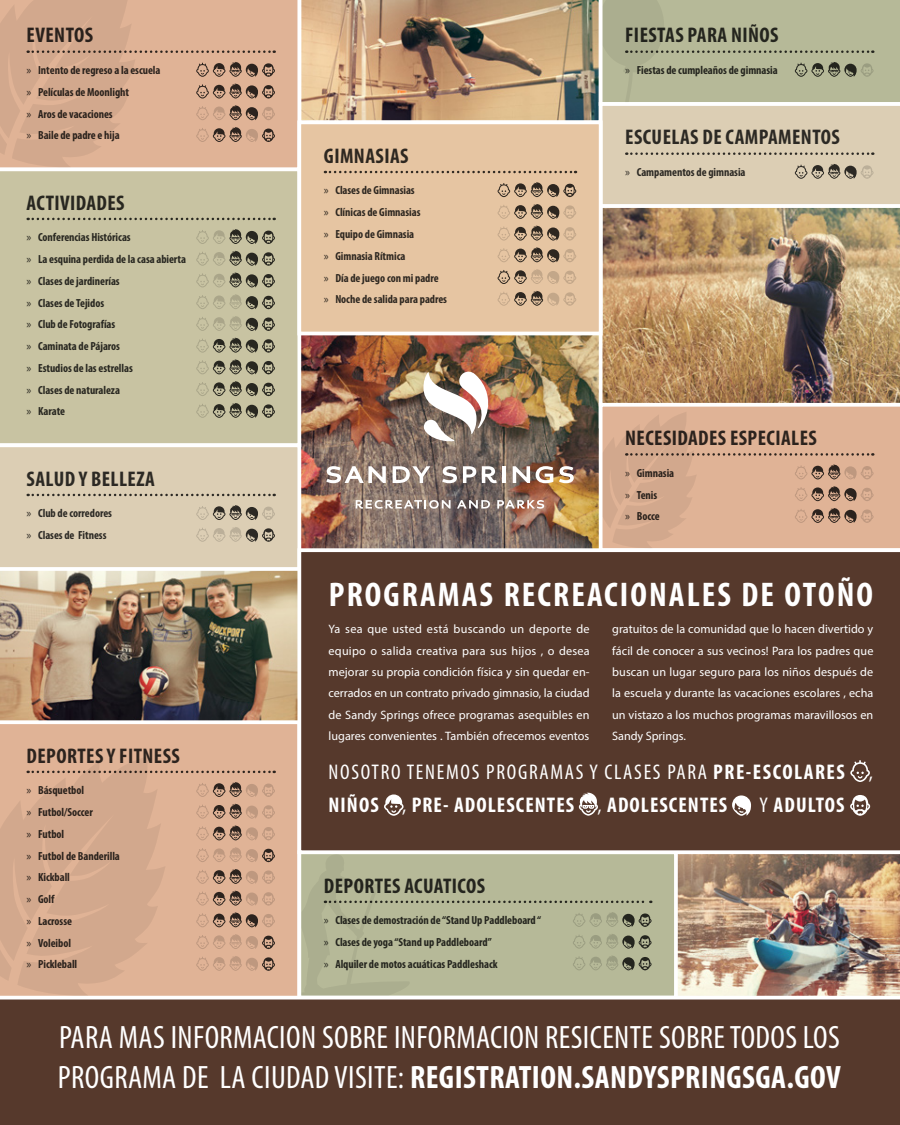
<style>
.page{position:relative;width:900px;height:1125px;background:#fff}
.page>*{position:absolute;margin:0;border:0;box-sizing:border-box;transform-origin:0 0}
.t1{font:700 condensed 34.38px "Myriad Pro";letter-spacing:.06em;color:#fff}
.t2{font:condensed 32.5px/40px "Myriad Pro";letter-spacing:.01em;color:#fff}
.t3{font:700 condensed 21.38px/32.6px "Myriad Pro";letter-spacing:.05em;color:#fff}
.t4{font:700 condensed 21.25px "Myriad Pro";letter-spacing:.02em;color:#000}
.t5{font:12.25px/21.4px "Myriad Pro";color:#fff;text-align:justify}
.t6{font:700 condensed 11.75px/21.8px "Myriad Pro";letter-spacing:-.005em;color:#000}
.s1{font-weight:400;font-stretch:normal}
.s2{font-weight:400}
.s3{font-weight:700}
</style>
<div class="page">
<img style="left:301px;top:335px;width:298px;height:213px">
<svg style="left:326px;top:466px;width:60px;height:17px"></svg>
<svg style="left:393px;top:466px;width:37px;height:17px"></svg>
<svg style="left:442px;top:466px;width:15px;height:17px"></svg>
<svg style="left:463px;top:466px;width:13px;height:17px"></svg>
<svg style="left:482px;top:466px;width:15px;height:17px"></svg>
<hr style="left:502px;top:466px;width:4px;height:17px;background:#fff">
<svg style="left:513px;top:466px;width:17px;height:17px"></svg>
<svg style="left:536px;top:466px;width:17px;height:17px"></svg>
<svg style="left:559px;top:466px;width:15px;height:17px"></svg>
<img style="left:423px;top:371px;width:65px;height:72px">
<svg style="left:356px;top:500px;width:95px;height:9px"></svg>
<svg style="left:457px;top:500px;width:33px;height:9px"></svg>
<svg style="left:497px;top:500px;width:47px;height:9px"></svg>
<img style="left:678px;top:854px;width:222px;height:142px">
<img style="left:602px;top:219px;width:298px;height:184px">
<img style="left:0;top:571px;width:297px;height:149px">
<svg style="left:0;top:720px;width:297px;height:276px;background:#e1b79c"></svg>
<div style="left:299px;top:852px;width:377px;height:146px;background:#b6b998"></div>
<div style="left:297px;top:850px;width:381px;height:149px;border:4px solid #fff"></div>
<div style="left:0;top:996px;width:900px;height:129px;background:#56392c"></div>
<svg style="left:602px;top:406px;width:298px;height:142px;background:#e1b69a"></svg>
<div style="left:0;top:171px;width:298px;height:272px;background:#c8c3a2"></div>
<div style="left:275px;top:0;width:22px;height:168px;background:#e0b396"></div>
<div style="left:297px;top:548px;width:603px;height:306px;background:#56392c"></div>
<div style="left:299px;top:122px;width:302px;height:212px;background:#e6c5a2"></div>
<div style="left:297px;top:120px;width:306px;height:215px;border:4px solid #fff"></div>
<svg style="left:0;top:0;width:275px;height:168px;background:#d4aa8e"></svg>
<svg style="left:196px;top:228px;width:79px;height:16px"></svg>
<svg style="left:196px;top:294px;width:79px;height:15px"></svg>
<svg style="left:196px;top:359px;width:79px;height:15px"></svg>
<svg style="left:196px;top:250px;width:79px;height:16px"></svg>
<svg style="left:196px;top:315px;width:79px;height:16px"></svg>
<svg style="left:196px;top:380px;width:79px;height:16px"></svg>
<svg style="left:196px;top:272px;width:79px;height:15px"></svg>
<svg style="left:196px;top:337px;width:79px;height:16px"></svg>
<svg style="left:196px;top:402px;width:79px;height:16px"></svg>
<svg style="left:0;top:443px;width:301px;height:128px;background:#dbceb6"></svg>
<svg style="left:0;top:756px;width:275px;height:241px;background:#d5aa8f"></svg>
<svg style="left:301px;top:854px;width:351px;height:142px"></svg>
<svg style="left:498px;top:247px;width:78px;height:15px"></svg>
<svg style="left:498px;top:269px;width:78px;height:15px"></svg>
<svg style="left:498px;top:225px;width:78px;height:16px"></svg>
<svg style="left:498px;top:290px;width:78px;height:16px"></svg>
<svg style="left:297px;top:0;width:603px;height:219px"></svg>
<svg style="left:603px;top:412px;width:271px;height:138px;background:#d8ad92"></svg>
<svg style="left:850px;top:795px;width:20px;height:21px"></svg>
<svg style="left:732px;top:795px;width:19px;height:21px"></svg>
<svg style="left:579px;top:791px;width:20px;height:25px"></svg>
<svg style="left:384px;top:794px;width:20px;height:22px"></svg>
<svg style="left:850px;top:760px;width:20px;height:22px"></svg>
<h3 class="t4" style="left:27px;top:22px;width:68px">EVENTOS</h3>
<p class="t6" style="left:26px;top:59px;width:136px"><span class="s1">»</span> Intento de regreso a la escuela <span class="s1">»</span> Películas de Moonlight<br><span class="s1">»</span> Aros de vacaciones<br><span class="s1">»</span> Baile de padre e hija</p>
<h3 class="t4" style="left:27px;top:189px;width:100px">ACTIVIDADES</h3>
<p class="t6" style="left:26px;top:226px;width:161px"><span class="s1">»</span> Conferencias Históricas<br><span class="s1">»</span> La esquina perdida de la casa abierta <span class="s1">»</span> Clases de jardinerías<br><span class="s1">»</span> Clases de Tejidos<br><span class="s1">»</span> Club de Fotografías<br><span class="s1">»</span> Caminata de Pájaros<br><span class="s1">»</span> Estudios de las estrellas<br><span class="s1">»</span> Clases de naturaleza<br><span class="s1">»</span> Karate</p>
<h3 class="t4" style="left:27px;top:465px;width:130px">SALUD Y BELLEZA</h3>
<p class="t6" style="left:26px;top:502px;width:87px"><span class="s1">»</span> Club de corredores <span class="s1">»</span> Clases de Fitness</p>
<h3 class="t4" style="left:27px;top:742px;width:155px">DEPORTES Y FITNESS</h3>
<p class="t6" style="left:26px;top:779px;width:95px"><span class="s1">»</span> Básquetbol<br><span class="s1">»</span> Futbol/Soccer<br><span class="s1">»</span> Futbol<br><span class="s1">»</span> Futbol de Banderilla <span class="s1">»</span> Kickball<br><span class="s1">»</span> Golf<br><span class="s1">»</span> Lacrosse<br><span class="s1">»</span> Voleibol<br><span class="s1">»</span> Pickleball</p>
<h3 class="t4" style="left:324px;top:142px;width:86px">GIMNASIAS</h3>
<p class="t6" style="left:324px;top:179px;width:125px"><span class="s1">»</span> Clases de Gimnasias<br><span class="s1">»</span> Clínicas de Gimnasias<br><span class="s1">»</span> Equipo de Gimnasia<br><span class="s1">»</span> Gimnasia Rítmica<br><span class="s1">»</span> Día de juego con mi padre<br><span class="s1">»</span> Noche de salida para padres</p>
<h3 class="t4" style="left:625px;top:22px;width:155px">FIESTAS PARA NIÑOS</h3>
<p class="t6" style="left:625px;top:59px;width:154px"><span class="s1">»</span> Fiestas de cumpleaños de gimnasia</p>
<h3 class="t4" style="left:625px;top:124px;width:216px">ESCUELAS DE CAMPAMENTOS</h3>
<p class="t6" style="left:625px;top:161px;width:122px"><span class="s1">»</span> Campamentos de gimnasia</p>
<h3 class="t4" style="left:625px;top:425px;width:193px">NECESIDADES ESPECIALES</h3>
<p class="t6" style="left:625px;top:462px;width:51px"><span class="s1">»</span> Gimnasia <span class="s1">»</span> Tenis<br><span class="s1">»</span> Bocce</p>
<h1 class="t1" style="left:329px;top:573px;width:546px">PROGRAMAS RECREACIONALES DE OTOÑO</h1>
<p class="t5" style="left:329px;top:618px;width:263px">Ya sea que usted está buscando un deporte de equipo o salida creativa para sus hijos , o desea mejorar su propia condición física y sin quedar en&shy;cerrados en un contrato privado gimnasio, la ciudad de Sandy Springs ofrece programas asequibles en lugares convenientes . También ofrecemos eventos</p>
<p class="t5" style="left:612px;top:618px;width:263px">gratuitos de la comunidad que lo hacen divertido y fácil de conocer a sus vecinos! Para los padres que buscan un lugar seguro para los niños después de la escuela y durante las vacaciones escolares , echa un vistazo a los muchos programas maravillosos en Sandy Springs.</p>
<h3 class="t3" style="left:329px;top:755px;width:546px"><span class="s2">NOSOTRO TENEMOS PROGRAMAS Y CLASES PARA</span> PRE-ESCOLARES <span class="s2">,<br></span>NIÑOS <span class="s2">,</span> PRE- ADOLESCENTES <span class="s2">,</span> ADOLESCENTES</h3>
<h3 class="t3" style="left:760px;top:788px;width:87px"><span class="s2">Y</span> ADULTOS</h3>
<h3 class="t4" style="left:324px;top:872px;width:163px">DEPORTES ACUATICOS</h3>
<p class="t6" style="left:324px;top:909px;width:219px"><span class="s1">»</span> Clases de demostración de “Stand Up Paddleboard “ <span class="s1">»</span> Clases de yoga “Stand up Paddleboard”<br><span class="s1">»</span> Alquiler de motos acuáticas Paddleshack</p>
<h2 class="t2" style="left:58px;top:1017px;width:785px">PARA MAS INFORMACION SOBRE INFORMACION RESICENTE SOBRE TODOS LOS<br>PROGRAMA DE LA CIUDAD VISITE: <span class="s3">REGISTRATION.SANDYSPRINGSGA.GOV</span></h2>
</div>
